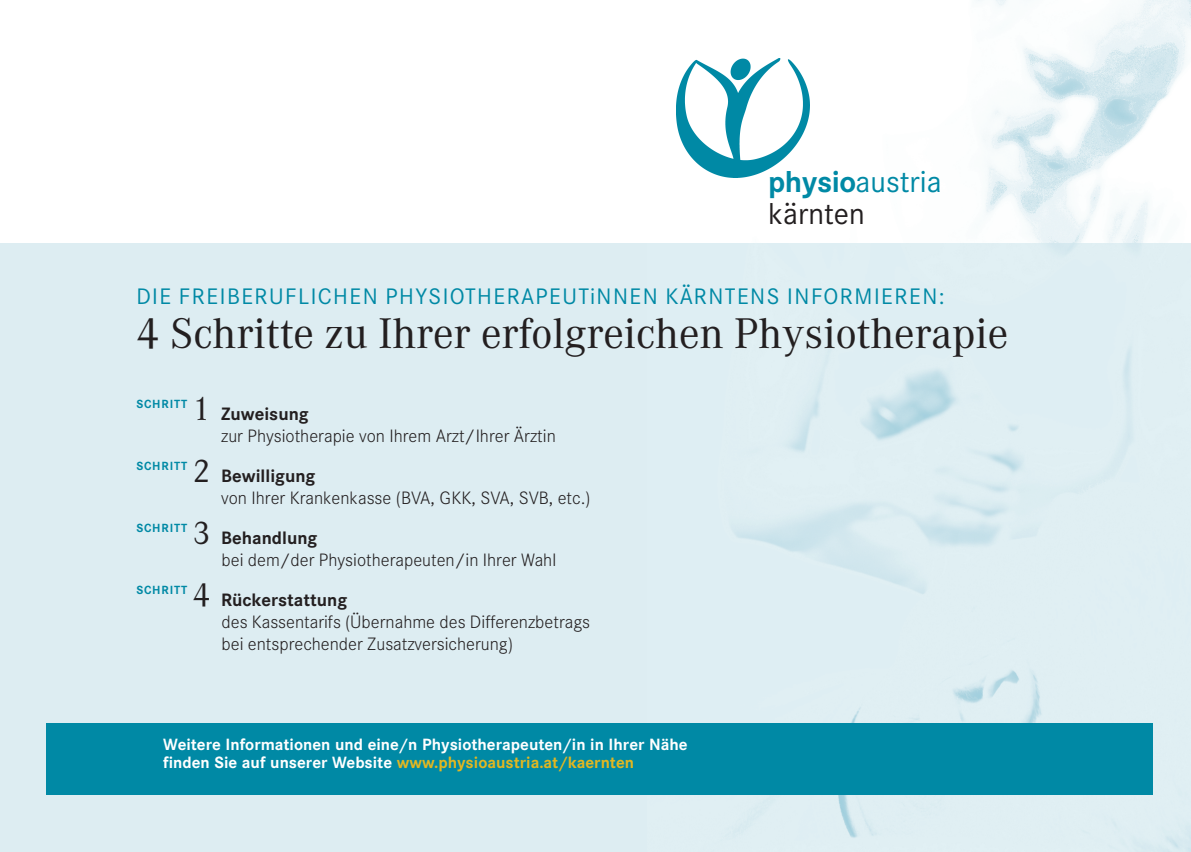
<style>
.page{position:relative;width:1191px;height:852px;background:#fff}
.page>*{position:absolute;margin:0;border:0;box-sizing:border-box;transform-origin:0 0}
.t1{font:42px "Corporate ABQ";color:#231f20}
.t2{font:29.6px/32px "Corporate SBQ";color:#0089a5}
.t3{font:22px "Corporate SBQ";letter-spacing:.07em;color:#0089a5}
.t4{font:300 17.6px/22px "Corporate SBQ";color:#231f20}
.t5{font:700 16px/18px "Corporate SBQ";color:#fff}
.t6{font:700 11.6px "Corporate SBQ";letter-spacing:.07em;color:#0089a5}
.s1{font-weight:700}
.s2{color:#231f20}
.s3{font-family:"Corporate ABQ";font-weight:400;font-size:32px}
.s4{color:#e2b721}
</style>
<div class="page">
<img style="left:676px;top:0;width:515px;height:243px">
<div style="left:0;top:243px;width:1191px;height:608px;background:#ddedf2"></div>
<img style="left:736px;top:243px;width:455px;height:608px">
<img style="left:677px;top:58px;width:133px;height:119px">
<div style="left:46px;top:723px;width:1106px;height:72px;background:#0089a5"></div>
<h2 class="t2" style="left:768px;top:165px;width:175px"><span class="s1">physio</span>austria <span class="s2">kärnten</span></h2>
<p class="t3" style="left:136px;top:284px;width:810px">DIE FREIBERUFLICHEN PHYSIOTHERAPEUTiNNEN KÄRNTENS INFORMIEREN:</p>
<h1 class="t1" style="left:136px;top:310px;width:873px">4 Schritte zu Ihrer erfolgreichen Physiotherapie</h1>
<p class="t6" style="left:136px;top:397px;width:52px">SCHRITT</p>
<p class="t4" style="left:221px;top:402px;width:336px;text-indent:-28px"><span class="s3">1</span> <span class="s1">Zuweisung<br></span>zur Physiotherapie von Ihrem Arzt/Ihrer Ärztin</p>
<p class="t6" style="left:136px;top:459px;width:52px">SCHRITT</p>
<p class="t4" style="left:221px;top:464px;width:371px;text-indent:-28px"><span class="s3">2</span> <span class="s1">Bewilligung<br></span>von Ihrer Krankenkasse (BVA, GKK, SVA, SVB, etc.)</p>
<p class="t6" style="left:136px;top:521px;width:52px">SCHRITT</p>
<p class="t4" style="left:221px;top:526px;width:336px;text-indent:-29px"><span class="s3">3</span> <span class="s1">Behandlung<br></span>bei dem/der Physiotherapeuten/in Ihrer Wahl</p>
<p class="t6" style="left:136px;top:583px;width:52px">SCHRITT</p>
<p class="t4" style="left:221px;top:589px;width:370px;text-indent:-29px"><span class="s3">4</span> <span class="s1">Rückerstattung<br></span>des Kassentarifs (Übernahme des Differenzbetrags bei entsprechender Zusatzversicherung)</p>
<p class="t5" style="left:163px;top:735px;width:526px">Weitere Informationen und eine/n Physiotherapeuten/in in Ihrer Nähe finden Sie auf unserer Website <span class="s4">www.physioaustria.at/kaernten</span></p>
</div>
